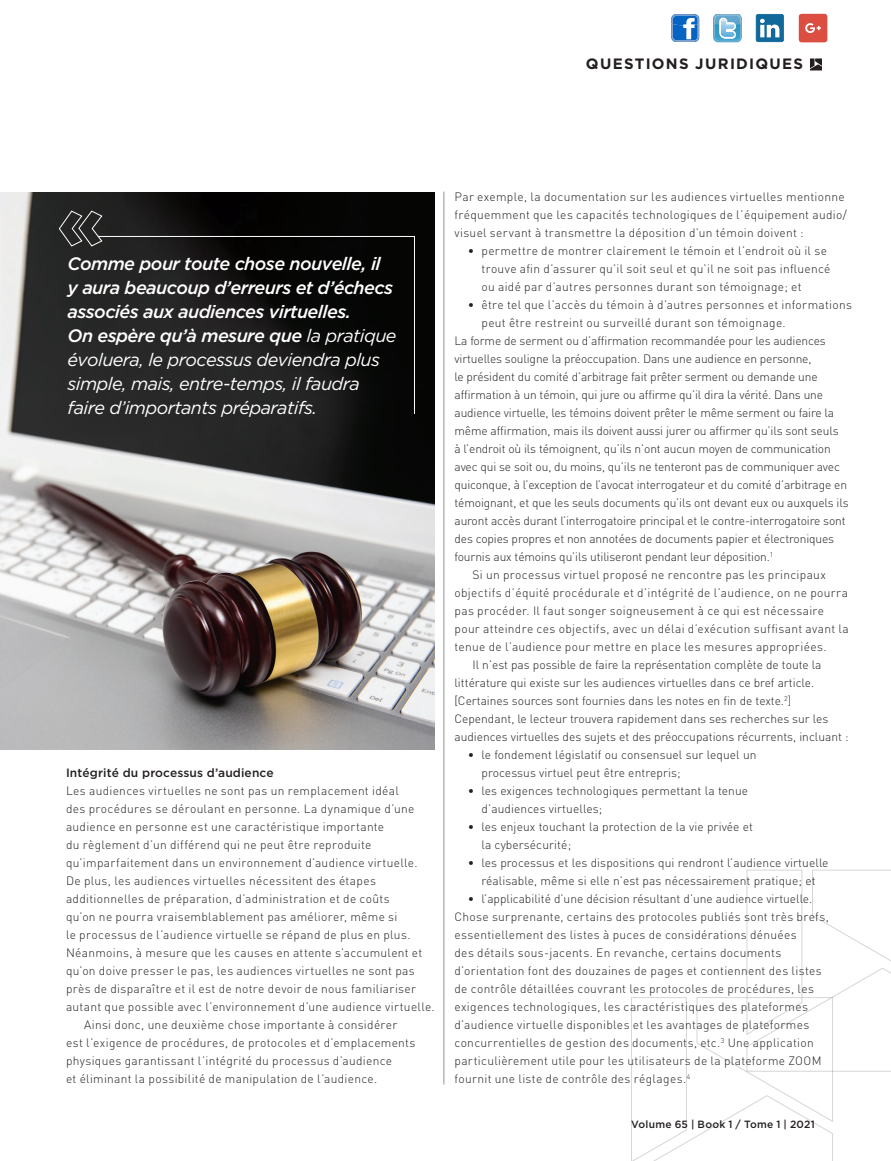
<style>
.page{position:relative;width:891px;height:1161px;background:#fff}
.page>*{position:absolute;margin:0;border:0;box-sizing:border-box;transform-origin:0 0}
.Call_Out{font:italic 500 18px/24px "Gotham";letter-spacing:-.03em;color:#fff}
.TOC_-_Departments{font:700 15px "Gotham";letter-spacing:.085em;color:#231f20}
.BT1_2018{font:300 12px/18px "DIN";letter-spacing:.02em;color:#231f20}
.BT1_2018-2{font:300 12px/18px "DIN";letter-spacing:-.01em;color:#231f20}
.BT_2018{font:300 12px/18px "DIN";letter-spacing:.025em;color:#231f20}
.BT_2018-2{font:300 12px/18px "DIN";color:#231f20}
.BT1_2018-3{font:300 12px "DIN";color:#231f20}
.Subhead_2018{font:500 12px "Gotham";letter-spacing:.01em;color:#231f20}
.t1{font:500 10.5px "Gotham";letter-spacing:.025em;color:#231f20}
.s1{font-weight:400}
</style>
<div class="page">
<svg style="left:631px;top:870px;width:260px;height:291px"></svg>
<svg style="left:810px;top:58px;width:12px;height:12px"></svg>
<hr style="left:444px;top:192px;width:1px;height:893px;background:#57585a">
<img style="left:0;top:193px;width:435px;height:557px">
<svg style="left:97px;top:236px;width:318px;height:179px;background:#191918"></svg>
<svg style="left:58px;top:210px;width:45px;height:37px;background:#3d3d3d"></svg>
<svg style="left:671px;top:14px;width:28px;height:28px"></svg>
<svg style="left:713px;top:14px;width:29px;height:29px"></svg>
<svg style="left:755px;top:14px;width:29px;height:28px"></svg>
<svg style="left:756px;top:14px;width:28px;height:28px"></svg>
<div style="left:799px;top:14px;width:28px;height:28px;background:#dc4e41;border-radius:3px"></div>
<svg style="left:805px;top:23px;width:16px;height:10px"></svg>
<p class="TOC_-_Departments" style="left:586px;top:55px;width:219px">QUESTIONS JURIDIQUES</p>
<p class="Call_Out" style="left:68px;top:252px;width:331px">Comme pour toute chose nouvelle, il<br>y aura beaucoup d’erreurs et d’échecs associés aux audiences virtuelles.<br>On espère qu’à mesure que <span class="s1">la pratique évoluera, le processus deviendra plus simple, mais, entre-temps, il faudra faire d’importants préparatifs.</span></p>
<p class="Subhead_2018" style="left:66px;top:766px;width:209px">Intégrité du processus d’audience</p>
<p class="BT1_2018" style="left:66px;top:782px;width:370px">Les audiences virtuelles ne sont pas un remplacement idéal<br>des procédures se déroulant en personne. La dynamique d’une audience en personne est une caractéristique importante<br>du règlement d’un différend qui ne peut être reproduite qu’imparfaitement dans un environnement d’audience virtuelle.<br>De plus, les audiences virtuelles nécessitent des étapes additionnelles de préparation, d’administration et de coûts<br>qu’on ne pourra vraisemblablement pas améliorer, même si<br>le processus de l’audience virtuelle se répand de plus en plus.<br>Néanmoins, à mesure que les causes en attente s’accumulent et qu’on doive presser le pas, les audiences virtuelles ne sont pas près de disparaître et il est de notre devoir de nous familiariser autant que possible avec l’environnement d’une audience virtuelle.</p>
<p class="BT_2018" style="left:66px;top:1016px;width:351px;text-indent:18px">Ainsi donc, une deuxième chose importante à considérer est l’exigence de procédures, de protocoles et d’emplacements physiques garantissant l’intégrité du processus d’audience<br>et éliminant la possibilité de manipulation de l’audience.</p>
<p class="BT_2018" style="left:454px;top:187px;width:394px">Par exemple, la documentation sur les audiences virtuelles mentionne fréquemment que les capacités technologiques de l’équipement audio/ visuel servant à transmettre la déposition d’un témoin doivent :</p>
<p class="BT1_2018" style="left:482px;top:241px;width:351px;text-indent:-14px">• permettre de montrer clairement le témoin et l’endroit où il se trouve afin d’assurer qu’il soit seul et qu’il ne soit pas influencé ou aidé par d’autres personnes durant son témoignage; et</p>
<p class="BT1_2018" style="left:482px;top:295px;width:372px;text-indent:-14px">• être tel que l’accès du témoin à d’autres personnes et informations peut être restreint ou surveillé durant son témoignage.</p>
<p class="BT1_2018-2" style="left:454px;top:331px;width:396px">La forme de serment ou d’affirmation recommandée pour les audiences virtuelles souligne la préoccupation. Dans une audience en personne,<br>le président du comité d’arbitrage fait prêter serment ou demande une affirmation à un témoin, qui jure ou affirme qu’il dira la vérité. Dans une audience virtuelle, les témoins doivent prêter le même serment ou faire la même affirmation, mais ils doivent aussi jurer ou affirmer qu’ils sont seuls<br>à l’endroit où ils témoignent, qu’ils n’ont aucun moyen de communication avec qui se soit ou, du moins, qu’ils ne tenteront pas de communiquer avec quiconque, à l’exception de l’avocat interrogateur et du comité d’arbitrage en témoignant, et que les seuls documents qu’ils ont devant eux ou auxquels ils auront accès durant l’interrogatoire principal et le contre-interrogatoire sont des copies propres et non annotées de documents papier et électroniques fournis aux témoins qu’ils utiliseront pendant leur déposition.<sup>1</sup></p>
<p class="BT_2018" style="left:454px;top:565px;width:396px;text-indent:18px">Si un processus virtuel proposé ne rencontre pas les principaux objectifs d’équité procédurale et d’intégrité de l’audience, on ne pourra pas procéder. Il faut songer soigneusement à ce qui est nécessaire pour atteindre ces objectifs, avec un délai d’exécution suffisant avant la tenue de l’audience pour mettre en place les mesures appropriées.</p>
<p class="BT_2018-2" style="left:454px;top:655px;width:396px;text-indent:18px">Il n’est pas possible de faire la représentation complète de toute la littérature qui existe sur les audiences virtuelles dans ce bref article. [Certaines sources sont fournies dans les notes en fin de texte.<sup>2</sup>] Cependant, le lecteur trouvera rapidement dans ses recherches sur les audiences virtuelles des sujets et des préoccupations récurrents, incluant :</p>
<p class="BT1_2018" style="left:482px;top:745px;width:277px;text-indent:-14px">• le fondement législatif ou consensuel sur lequel un processus virtuel peut être entrepris;</p>
<p class="BT1_2018" style="left:482px;top:781px;width:268px;text-indent:-14px">• les exigences technologiques permettant la tenue d’audiences virtuelles;</p>
<p class="BT1_2018" style="left:482px;top:817px;width:273px;text-indent:-14px">• les enjeux touchant la protection de la vie privée et la cybersécurité;</p>
<p class="BT1_2018" style="left:468px;top:853px;width:362px;text-align:center">• les processus et les dispositions qui rendront l’audience virtuelle réalisable, même si elle n’est pas nécessairement pratique; et</p>
<p class="BT1_2018-3" style="left:468px;top:891px;width:346px">• l’applicabilité d’une décision résultant d’une audience virtuelle.</p>
<p class="BT1_2018" style="left:454px;top:907px;width:376px">Chose surprenante, certains des protocoles publiés sont très brefs, essentiellement des listes à puces de considérations dénuées<br>des détails sous-jacents. En revanche, certains documents d’orientation font des douzaines de pages et contiennent des listes de contrôle détaillées couvrant les protocoles de procédures, les exigences technologiques, les caractéristiques des plateformes d’audience virtuelle disponibles et les avantages de plateformes concurrentielles de gestion des documents, etc.<sup>3</sup> Une application particulièrement utile pour les utilisateurs de la plateforme ZOOM fournit une liste de contrôle des réglages.<sup>4</sup></p>
<p class="t1" style="left:631px;top:1118px;width:185px">Volume 65 | Book 1 / Tome 1 | 2021</p>
</div>
